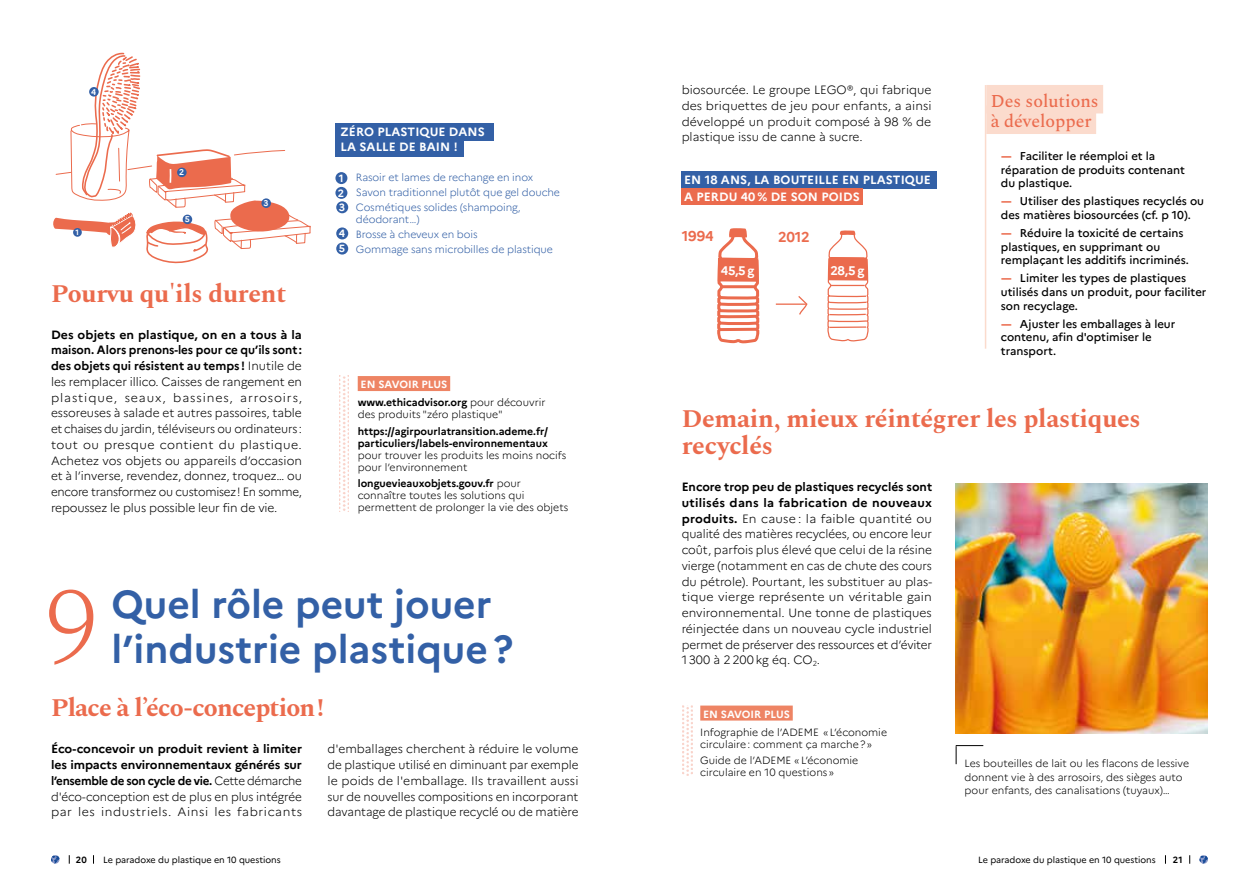
<style>
.page{position:relative;width:1259px;height:893px;background:#fff}
.page>*{position:absolute;margin:0;border:0;box-sizing:border-box;transform-origin:0 0}
.t1{font:200 110.55px "Spectral";color:#eb6b4d}
.t2{font:700 39px/45px "Marianne";color:#3360a6}
.t3{font:700 25.5px/27px "Spectral";letter-spacing:-.01em;color:#eb6b4d}
.t4{font:700 25.5px "Spectral";letter-spacing:-.03em;color:#eb6b4d}
.t5{font:500 17.85px/20.5px "Spectral";color:#eb6b4d}
.t6{font:700 14.25px "Marianne";letter-spacing:-.01em;color:#eb6b4d}
.t7{font:700 12.45px "Marianne";color:#fff}
.t8{font:300 12px/15.8px "Marianne";letter-spacing:-.01em;color:#000;text-align:justify}
.t9{font:700 12px/15.8px "Marianne";letter-spacing:-.025em;color:#000;text-align:justify}
.t10{font:700 12px/14.4px "Marianne";letter-spacing:.005em;color:#fff}
.t11{font:500 11.4px/13.6px "Marianne";color:#000}
.t12{font:300 10.5px/12px "Marianne";color:#000}
.t13{font:300 10.5px/15px "Marianne";letter-spacing:-.01em;color:#3360a6}
.t14{font:700 10.5px/18.3px "Marianne";color:#000}
.t15{font:700 10.5px/14.5px "Marianne";color:#fff}
.t16{font:9px "Marianne";letter-spacing:-.005em;color:#000}
.t17{font:700 9px "Marianne";color:#000}
.t18{font:700 8.4px "Marianne";color:#fff}
.t19{font:700 7.65px "Marianne";color:#fff}
.s1{font-weight:700}
.s2{color:#fff}
.s3{font-weight:300}
.s4{font-weight:700;font-size:12.15px;color:#eb6b4d}
</style>
<div class="page">
<svg style="left:53px;top:52px;width:258px;height:212px"></svg>
<div style="left:89px;top:87px;width:10px;height:10px;background:#3360a6;border-radius:50%"></div>
<div style="left:183px;top:215px;width:9px;height:9px;background:#3360a6;border-radius:50%"></div>
<div style="left:261px;top:198px;width:10px;height:10px;background:#3360a6;border-radius:50%"></div>
<div style="left:177px;top:168px;width:10px;height:9px;background:#3360a6;border-radius:50%"></div>
<div style="left:73px;top:228px;width:9px;height:9px;background:#3360a6;border-radius:50%"></div>
<div style="left:335px;top:172px;width:12px;height:12px;background:#3360a6;border-radius:50%"></div>
<div style="left:335px;top:187px;width:12px;height:12px;background:#3360a6;border-radius:50%"></div>
<div style="left:336px;top:201px;width:12px;height:12px;background:#3360a6;border-radius:50%"></div>
<div style="left:336px;top:227px;width:12px;height:12px;background:#3360a6;border-radius:50%"></div>
<div style="left:336px;top:243px;width:12px;height:12px;background:#3360a6;border-radius:50%"></div>
<div style="left:336px;top:123px;width:158px;height:18px;background:#3360a6"></div>
<div style="left:336px;top:139px;width:128px;height:18px;background:#3360a6"></div>
<div style="left:358px;top:376px;width:92px;height:15px;background:#ee8464"></div>
<div style="left:681px;top:171px;width:255px;height:18px;background:#3360a6"></div>
<div style="left:681px;top:189px;width:181px;height:16px;background:#eb6b4d"></div>
<hr style="left:776px;top:303px;width:30px;height:2px;background:#eb6b4d">
<svg style="left:797px;top:296px;width:11px;height:19px"></svg>
<svg style="left:717px;top:228px;width:43px;height:115px"></svg>
<svg style="left:827px;top:201px;width:42px;height:141px"></svg>
<hr style="left:984px;top:85px;width:2px;height:264px;background:#fbdbcd">
<div style="left:986px;top:85px;width:117px;height:28px;background:#fbdbcd"></div>
<div style="left:986px;top:105px;width:110px;height:29px;background:#fbdbcd"></div>
<img style="left:956px;top:484px;width:252px;height:249px">
<svg style="left:955px;top:745px;width:28px;height:19px"></svg>
<img style="left:339px;top:376px;width:10px;height:136px">
<div style="left:700px;top:706px;width:93px;height:15px;background:#ee8464"></div>
<img style="left:682px;top:706px;width:10px;height:70px">
<svg style="left:51px;top:855px;width:9px;height:9px"></svg>
<svg style="left:1199px;top:855px;width:9px;height:9px"></svg>
<p class="t18" style="left:91px;top:87px;width:7px">4</p>
<p class="t19" style="left:75px;top:228px;width:5px">1</p>
<p class="t18" style="left:179px;top:167px;width:7px">2</p>
<p class="t18" style="left:185px;top:214px;width:7px">5</p>
<p class="t18" style="left:263px;top:198px;width:7px">3</p>
<h3 class="t3" style="left:51px;top:280px;width:237px">Pourvu qu'ils durent</h3>
<p class="t8" style="left:51px;top:325px;width:252px"><span class="s1">Des objets en plastique, on en a tous à la maison. Alors prenons-les pour ce qu’ils sont : des objets qui résistent au temps !</span> Inutile de les remplacer illico. Caisses de rangement en plastique, seaux, bassines, arrosoirs, essoreuses à salade et autres passoires, table et chaises du jardin, téléviseurs ou ordinateurs : tout ou presque contient du plastique.<br>Achetez vos objets ou appareils d’occasion et à l’inverse, revendez, donnez, troquez… ou encore transformez ou customisez ! En somme, repoussez le plus possible leur fin de vie.</p>
<p class="t10" style="left:340px;top:125px;width:146px">ZÉRO PLASTIQUE DANS<br>LA SALLE DE BAIN !</p>
<p class="t15" style="left:338px;top:171px;width:9px">1<br>2<br>3</p>
<p class="t15" style="left:339px;top:226px;width:8px;line-height:15.1px">4<br>5</p>
<p class="t13" style="left:356px;top:169px;width:206px">Rasoir et lames de rechange en inox<br>Savon traditionnel plutôt que gel douche<br>Cosmétiques solides (shampoing,</p>
<p class="t13" style="left:356px;top:211px;width:198px">déodorant…)<br>Brosse à cheveux en bois<br>Gommage sans microbilles de plastique</p>
<p class="t14" style="left:358px;top:374px;width:189px"><span class="s2">EN SAVOIR PLUS </span>www.ethicadvisor.org <span class="s3">pour découvrir</span></p>
<p class="t12" style="left:358px;top:408px;width:146px">des produits "zéro plastique"</p>
<p class="t14" style="left:358px;top:424px;width:192px;line-height:12px">https://agirpourlatransition.ademe.fr/ particuliers/labels-environnementaux</p>
<p class="t12" style="left:358px;top:448px;width:210px">pour trouver les produits les moins nocifs pour l’environnement</p>
<p class="t12" style="left:358px;top:476px;width:212px"><span class="s1">longuevieauxobjets.gouv.fr</span> pour connaître toutes les solutions qui permettent de prolonger la vie des objets</p>
<h1 class="t1" style="left:44px;top:547px;width:57px">9</h1>
<h2 class="t2" style="left:112px;top:579px;width:403px">Quel rôle peut jouer l’industrie plastique ?</h2>
<h3 class="t4" style="left:51px;top:689px;width:274px">Place à l’éco-conception !</h3>
<p class="t9" style="left:51px;top:740px;width:252px">Éco-concevoir un produit revient à limiter les impacts environnementaux générés sur l’ensemble de son cycle de vie. <span class="s3">Cette démarche d'éco-conception est de plus en plus intégrée par les industriels. Ainsi les fabricants</span></p>
<p class="t8" style="left:327px;top:740px;width:252px">d'emballages cherchent à réduire le volume de plastique utilisé en diminuant par exemple le poids de l'emballage. Ils travaillent aussi sur de nouvelles compositions en incorporant davantage de plastique recyclé ou de matière</p>
<p class="t8" style="left:681px;top:81px;width:251px">biosourcée. Le groupe LEGO®, qui fabrique des briquettes de jeu pour enfants, a ainsi développé un produit composé à 98 % de plastique issu de canne à sucre.</p>
<p class="t10" style="left:684px;top:172px;width:248px;line-height:16.5px">EN 18 ANS, LA BOUTEILLE EN PLASTIQUE<br>A PERDU 40 % DE SON POIDS</p>
<p class="t6" style="left:682px;top:228px;width:33px">1994</p>
<p class="t6" style="left:778px;top:228px;width:33px">2012</p>
<p class="t7" style="left:721px;top:263px;width:35px">45,5 g</p>
<p class="t7" style="left:830px;top:263px;width:36px">28,5 g</p>
<h3 class="t5" style="left:990px;top:91px;width:109px">Des solutions à développer</h3>
<p class="t11" style="left:1001px;top:148px;width:186px"><span class="s4">-</span> Faciliter le réemploi et la réparation de produits contenant du plastique.</p>
<p class="t11" style="left:1001px;top:194px;width:205px"><span class="s4">-</span> Utiliser des plastiques recyclés ou des matières biosourcées (cf. p 10).</p>
<p class="t11" style="left:1001px;top:225px;width:189px"><span class="s4">-</span> Réduire la toxicité de certains plastiques, en supprimant ou remplaçant les additifs incriminés.</p>
<p class="t11" style="left:1001px;top:271px;width:207px"><span class="s4">-</span> Limiter les types de plastiques utilisés dans un produit, pour faciliter son recyclage.</p>
<p class="t11" style="left:1001px;top:316px;width:176px"><span class="s4">-</span> Ajuster les emballages à leur contenu, afin d'optimiser le transport.</p>
<h3 class="t3" style="left:681px;top:406px;width:460px">Demain, mieux réintégrer les plastiques recyclés</h3>
<p class="t8" style="left:681px;top:478px;width:252px"><span class="s1">Encore trop peu de plastiques recyclés sont utilisés dans la fabrication de nouveaux produits.</span> En cause : la faible quantité ou qualité des matières recyclées, ou encore leur coût, parfois plus élevé que celui de la résine vierge (notamment en cas de chute des cours du pétrole). Pourtant, les substituer au plas&shy;tique vierge représente un véritable gain environnemental. Une tonne de plastiques réinjectée dans un nouveau cycle industriel permet de préserver des ressources et d’éviter 1 300 à 2 200 kg éq. CO<sub>2</sub>.</p>
<p class="t15" style="left:703px;top:706px;width:88px">EN SAVOIR PLUS</p>
<p class="t12" style="left:700px;top:725px;width:188px">Infographie de l’ADEME « L’économie circulaire : comment ça marche ? »</p>
<p class="t12" style="left:700px;top:754px;width:160px">Guide de l’ADEME « L’économie circulaire en 10 questions »</p>
<p class="t12" style="left:964px;top:756px;width:226px;line-height:13.5px">Les bouteilles de lait ou les flacons de lessive donnent vie à des arrosoirs, des sièges auto pour enfants, des canalisations (tuyaux)…</p>
<p class="t17" style="left:76px;top:852px;width:13px">20</p>
<p class="t16" style="left:103px;top:852px;width:179px">Le paradoxe du plastique en 10 questions</p>
<p class="t16" style="left:978px;top:852px;width:179px">Le paradoxe du plastique en 10 questions</p>
<p class="t17" style="left:1172px;top:852px;width:11px">21</p>
</div>
